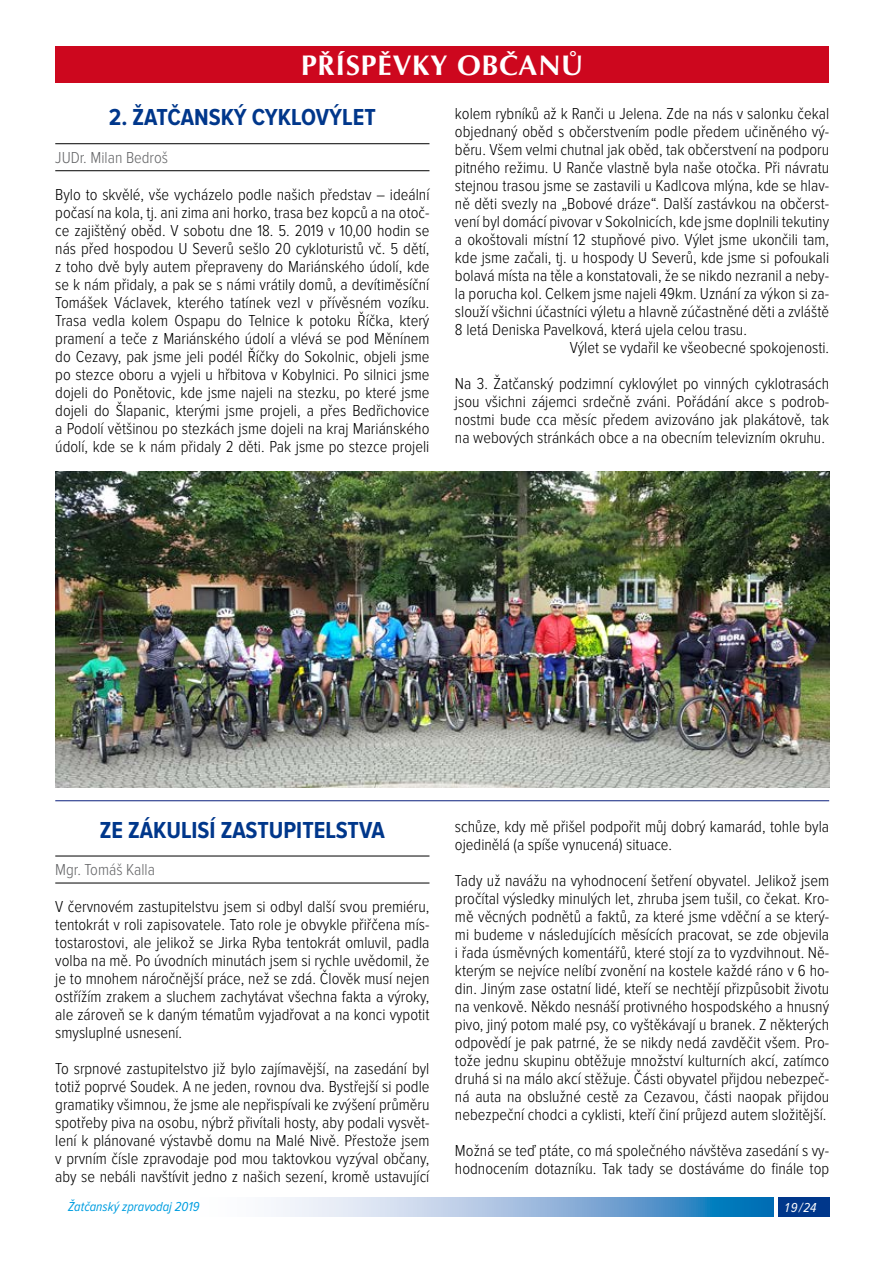
<style>
.page{position:relative;width:893px;height:1263px;background:#fff}
.page>*{position:absolute;margin:0;border:0;box-sizing:border-box;transform-origin:0 0}
.t1{font:700 28.5px "Optima CE";letter-spacing:.025em;color:#fff}
.t2{font:700 24px "Proxima Nova Cond";color:#00378b}
.t3{font:300 16.5px/18px "Proxima Nova Cond";color:#000;text-align:justify}
.t4{font:300 16.5px "Proxima Nova Cond";color:#646567}
.t5{font:italic 13.5px "Proxima Nova Cond";color:#009ee0}
.t6{font:italic 13.5px "Proxima Nova Cond";color:#fff}
</style>
<div class="page">
<div style="left:778px;top:1197px;width:51px;height:19px;background:#00378b"></div>
<svg style="left:276px;top:1197px;width:498px;height:19px;background:#8fb8dc"></svg>
<hr style="left:55px;top:143px;width:374px;height:1px;background:#000">
<hr style="left:55px;top:170px;width:374px;height:1px;background:#000">
<hr style="left:55px;top:800px;width:774px;height:1px;background:#162983">
<div style="left:55px;top:47px;width:774px;height:36px;background:#cd071e"></div>
<img style="left:55px;top:472px;width:774px;height:315px">
<hr style="left:55px;top:856px;width:374px;height:1px;background:#000">
<hr style="left:55px;top:883px;width:374px;height:1px;background:#000">
<h1 class="t1" style="left:301px;top:51px;width:167px">PŘÍSPĚVKY OBČAN</h1>
<h1 class="t1" style="left:561px;top:51px;width:24px">Ů</h1>
<h2 class="t2" style="left:109px;top:106px;width:157px">2. ŽATČANSKÝ CYKLOVÝLET</h2>
<p class="t4" style="left:55px;top:150px;width:114px">JUDr. Milan Bedroš</p>
<p class="t3" style="left:55px;top:186px;width:376px">Bylo to skvělé, vše vycházelo podle našich představ – ideální počasí na kola, tj. ani zima ani horko, trasa bez kopců a na otoč&shy;ce zajištěný oběd. V sobotu dne 18. 5. 2019 v 10,00 hodin se nás před hospodou U Severů sešlo 20 cykloturistů vč. 5 dětí, z toho dvě byly autem přepraveny do Mariánského údolí, kde se k nám přidaly, a pak se s námi vrátily domů, a devítiměsíční Tomášek Václavek, kterého tatínek vezl v přívěsném vozíku.<br>Trasa vedla kolem Ospapu do Telnice k potoku Říčka, který pramení a teče z Mariánského údolí a vlévá se pod Měnínem do Cezavy, pak jsme jeli podél Říčky do Sokolnic, objeli jsme po stezce oboru a vyjeli u hřbitova v Kobylnici. Po silnici jsme dojeli do Ponětovic, kde jsme najeli na stezku, po které jsme dojeli do Šlapanic, kterými jsme projeli, a přes Bedřichovice a Podolí většinou po stezkách jsme dojeli na kraj Mariánského údolí, kde se k nám přidaly 2 děti. Pak jsme po stezce projeli</p>
<p class="t3" style="left:455px;top:106px;width:376px">kolem rybníků až k Ranči u Jelena. Zde na nás v salonku čekal</p>
<p class="t3" style="left:455px;top:124px;width:376px">objednaný oběd s občerstvením podle předem učiněného vý-</p>
<p class="t3" style="left:455px;top:142px;width:376px">běru. Všem velmi chutnal jak oběd, tak občerstvení na podporu</p>
<p class="t3" style="left:455px;top:160px;width:376px">pitného režimu. U Ranče vlastně byla naše otočka. Při návratu</p>
<p class="t3" style="left:455px;top:178px;width:376px">stejnou trasou jsme se zastavili u Kadlcova mlýna, kde se hlav-</p>
<p class="t3" style="left:455px;top:196px;width:376px">ně děti svezly na „Bobové dráze“. Další zastávkou na občerst-</p>
<p class="t3" style="left:455px;top:214px;width:376px">vení byl domácí pivovar v Sokolnicích, kde jsme doplnili tekutiny</p>
<p class="t3" style="left:455px;top:232px;width:376px">a okoštovali místní 12 stupňové pivo. Výlet jsme ukončili tam,</p>
<p class="t3" style="left:455px;top:250px;width:376px">kde jsme začali, tj. u hospody U Severů, kde jsme si pofoukali</p>
<p class="t3" style="left:455px;top:268px;width:376px">bolavá místa na těle a konstatovali, že se nikdo nezranil a neby-</p>
<p class="t3" style="left:455px;top:286px;width:376px">la porucha kol. Celkem jsme najeli 49km. Uznání za výkon si za-</p>
<p class="t3" style="left:455px;top:304px;width:376px">slouží všichni účastníci výletu a hlavně zúčastněné děti a zvláště</p>
<p class="t3" style="left:455px;top:322px;width:293px">8 letá Deniska Pavelková, která ujela celou trasu.</p>
<p class="t3" style="left:570px;top:340px;width:261px">Výlet se vydařil ke všeobecné spokojenosti.</p>
<p class="t3" style="left:455px;top:376px;width:376px">Na 3. Žatčanský podzimní cyklovýlet po vinných cyklotrasách jsou všichni zájemci srdečně zváni. Pořádání akce s podrob&shy;nostmi bude cca měsíc předem avizováno jak plakátově, tak na webových stránkách obce a na obecním televizním okruhu.</p>
<h2 class="t2" style="left:100px;top:819px;width:65px">ZE ZÁKULI</h2>
<h2 class="t2" style="left:198px;top:819px;width:72px">SÍ ZASTUPITEL</h2>
<h2 class="t2" style="left:336px;top:819px;width:25px">STVA</h2>
<p class="t4" style="left:55px;top:862px;width:101px">Mgr. Tomáš Kalla</p>
<p class="t3" style="left:55px;top:898px;width:376px">V červnovém zastupitelstvu jsem si odbyl další svou premiéru, tentokrát v roli zapisovatele. Tato role je obvykle přiřčena mís&shy;tostarostovi, ale jelikož se Jirka Ryba tentokrát omluvil, padla volba na mě. Po úvodních minutách jsem si rychle uvědomil, že je to mnohem náročnější práce, než se zdá. Člověk musí nejen ostřížím zrakem a sluchem zachytávat všechna fakta a výroky, ale zároveň se k daným tématům vyjadřovat a na konci vypotit smysluplné usnesení.</p>
<p class="t3" style="left:55px;top:1060px;width:376px">To srpnové zastupitelstvo již bylo zajímavější, na zasedání byl totiž poprvé Soudek. A ne jeden, rovnou dva. Bystřejší si podle gramatiky všimnou, že jsme ale nepřispívali ke zvýšení průměru spotřeby piva na osobu, nýbrž přivítali hosty, aby podali vysvět&shy;lení k plánované výstavbě domu na Malé Nivě. Přestože jsem v prvním čísle zpravodaje pod mou taktovkou vyzýval občany, aby se nebáli navštívit jedno z našich sezení, kromě ustavující</p>
<p class="t3" style="left:455px;top:818px;width:376px">schůze, kdy mě přišel podpořit můj dobrý kamarád, tohle byla ojedinělá (a spíše vynucená) situace.</p>
<p class="t3" style="left:455px;top:872px;width:376px">Tady už navážu na vyhodnocení šetření obyvatel. Jelikož jsem pročítal výsledky minulých let, zhruba jsem tušil, co čekat. Kro&shy;mě věcných podnětů a faktů, za které jsme vděční a se který&shy;mi budeme v následujících měsících pracovat, se zde objevila i řada úsměvných komentářů, které stojí za to vyzdvihnout. Ně&shy;kterým se nejvíce nelíbí zvonění na kostele každé ráno v 6 ho&shy;din. Jiným zase ostatní lidé, kteří se nechtějí přizpůsobit životu na venkově. Někdo nesnáší protivného hospodského a hnusný pivo, jiný potom malé psy, co vyštěkávají u branek. Z některých odpovědí je pak patrné, že se nikdy nedá zavděčit všem. Pro&shy;tože jednu skupinu obtěžuje množství kulturních akcí, zatímco druhá si na málo akcí stěžuje. Části obyvatel přijdou nebezpeč&shy;ná auta na obslužné cestě za Cezavou, části naopak přijdou nebezpeční chodci a cyklisti, kteří činí průjezd autem složitější.</p>
<p class="t3" style="left:455px;top:1142px;width:376px">Možná se teď ptáte, co má společného návštěva zasedání s vy&shy;hodnocením dotazníku. Tak tady se dostáváme do finále top</p>
<p class="t5" style="left:68px;top:1200px;width:133px">Žatčanský zpravodaj 2019</p>
<p class="t6" style="left:785px;top:1201px;width:33px">19/24</p>
</div>
